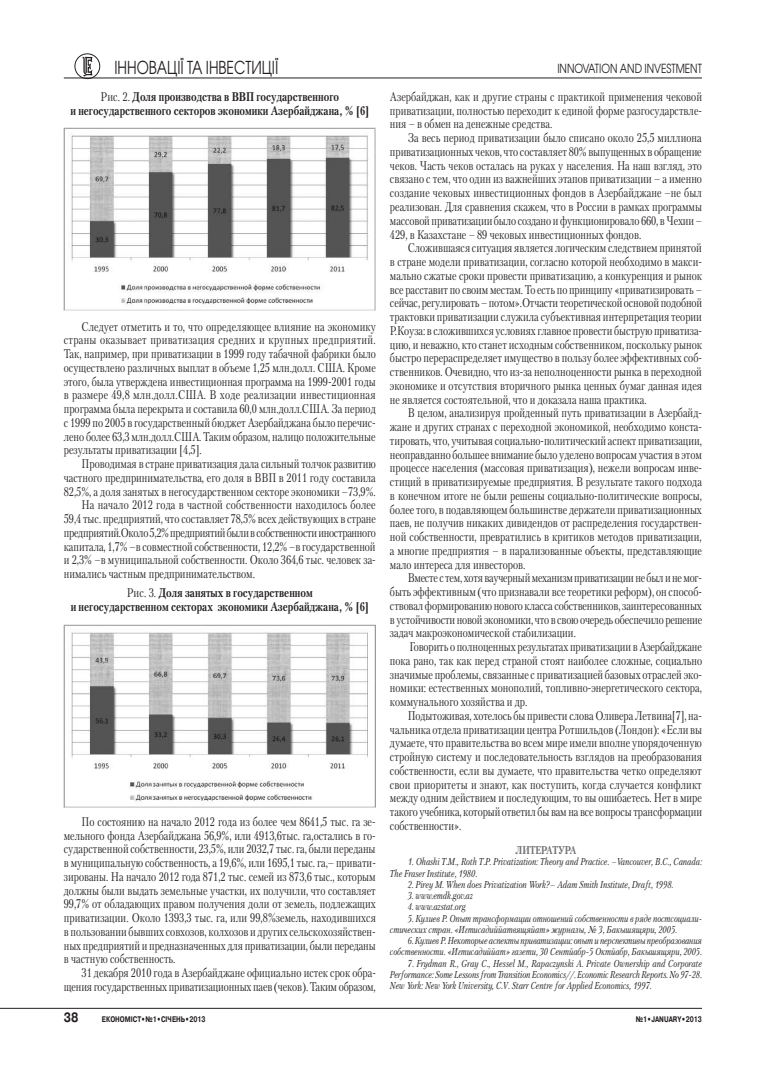
<style>
.page{position:relative;width:780px;height:1081px;background:#fff}
.page>*{position:absolute;margin:0;border:0;box-sizing:border-box;transform-origin:0 0}
.t1{font:17.75px "Avant Garde Gothic C";color:#231f20;scale:.79 1}
.t2{font:700 13.5px "Pragmatica C";color:#231f20;scale:.83 1}
.t3{font:12.5px/13.8px "Petersburg C";color:#231f20;text-align:justify;scale:.78 1}
.t4{font:700 12.5px/13.8px "Petersburg C";color:#231f20;text-align:center;scale:.8 1}
.t5{font:12.5px "Petersburg C";letter-spacing:-.03em;color:#231f20;scale:.78 1}
.t6{font:12.5px "Avant Garde Gothic C";color:#231f20;scale:.8 1}
.t7{font:700 11.25px "Petersburg C";color:#6c6d70;scale:.78 1}
.t8{font:italic 10px/11.2px "Petersburg C";color:#231f20;scale:.8 1}
.t9{font:700 8.12px "Pragmatica C";color:#231f20;scale:.77 1}
.s1{font-weight:400}
</style>
<div class="page">
<hr style="left:64px;top:78px;width:638px;height:1px;background:#231f20">
<hr style="left:0;top:1008px;width:702px;height:1px;background:#231f20">
<svg style="left:82px;top:57px;width:10px;height:19px"></svg>
<div style="left:74px;top:53px;width:26px;height:26px;border:1px solid #231f20;border-radius:50%"></div>
<img style="left:64px;top:127px;width:312px;height:183px">
<img style="left:64px;top:624px;width:312px;height:183px">
<h1 class="t1" style="left:114px;top:57px;width:209px">ІННОВАЦІЇ ТА ІНВЕСТИЦІЇ</h1>
<p class="t6" style="left:557px;top:61px;width:182px">INNOVATION AND INVESTMENT</p>
<p class="t4" style="left:70px;top:89px;width:375px"><span class="s1">Рис. 2.</span> Доля производства в ВВП государственного<br>и негосударственного секторов экономики Азербайджана, % [6]</p>
<p class="t3" style="left:64px;top:319px;width:401px;text-indent:18px">Следует отметить и то, что определяющее влияние на экономику страны оказывает приватизация средних и крупных предприятий.<br>Так, например, при приватизации в 1999 году табачной фабрики было осуществлено различных выплат в объеме 1,25 млн.долл. США. Кроме этого, была утверждена инвестиционная программа на 1999-2001 годы в размере 49,8 млн.долл.США. В ходе реализации инвестиционная программа была перекрыта и составила 60,0 млн.долл.США. За период с 1999 по 2005 в государственный бюджет Азербайджана было перечис&shy;лено более 63,3 млн.долл.США. Таким образом, налицо положительные результаты приватизации [4,5].</p>
<p class="t3" style="left:81px;top:457px;width:379px">Проводимая в стране приватизация дала сильный толчок развитию</p>
<p class="t3" style="left:64px;top:470px;width:401px">частного предпринимательства, его доля в ВВП в 2011 году составила</p>
<p class="t3" style="left:64px;top:484px;width:401px">82,5%, а доля занятых в негосударственном секторе экономики –73,9%.</p>
<p class="t3" style="left:81px;top:498px;width:378px">На начало 2012 года в частной собственности находилось более</p>
<p class="t3" style="left:64px;top:512px;width:401px">59,4 тыс. предприятий, что составляет 78,5% всех действующих в стране</p>
<p class="t5" style="left:64px;top:525px;width:401px">предприятий.Около 5,2% предприятий были в собственности иностранного</p>
<p class="t3" style="left:64px;top:539px;width:401px">капитала, 1,7% –в совместной собственности, 12,2% –в государственной</p>
<p class="t3" style="left:64px;top:553px;width:401px">и 2,3% –в муниципальной собственности. Около 364,6 тыс. человек за-</p>
<p class="t3" style="left:64px;top:567px;width:246px">нимались частным предпринимательством.</p>
<p class="t4" style="left:71px;top:586px;width:374px"><span class="s1">Рис. 3.</span> Доля занятых в государственном<br>и негосударственном секторах экономики Азербайджана, % [6]</p>
<p class="t3" style="left:64px;top:814px;width:401px;text-indent:18px">По состоянию на начало 2012 года из более чем 8641,5 тыс. га зе&shy;мельного фонда Азербайджана 56,9%, или 4913,6тыс. га,остались в го&shy;сударственной собственности, 23,5%, или 2032,7 тыс. га, были переданы в муниципальную собственность, а 19,6%, или 1695,1 тыс. га,– привати&shy;зированы. На начало 2012 года 871,2 тыс. семей из 873,6 тыс., которым должны были выдать земельные участки, их получили, что составляет 99,7% от обладающих правом получения доли от земель, подлежащих приватизации. Около 1393,3 тыс. га, или 99,8%земель, находившихся в пользовании бывших совхозов, колхозов и других сельскохозяйствен&shy;ных предприятий и предназначенных для приватизации, были переданы в частную собственность.</p>
<p class="t3" style="left:64px;top:965px;width:401px;text-align:right">31 декабря 2010 года в Азербайджане официально истек срок обра&shy;щения государственных приватизационных паев (чеков). Таким образом,</p>
<p class="t3" style="left:390px;top:90px;width:401px">Азербайджан, как и другие страны с практикой применения чековой приватизации, полностью переходит к единой форме разгосударствле&shy;ния – в обмен на денежные средства.</p>
<p class="t3" style="left:390px;top:131px;width:401px;text-indent:18px">За весь период приватизации было списано около 25,5 миллиона приватизационных чеков, что составляет 80% выпущенных в обращение чеков. Часть чеков осталась на руках у населения. На наш взгляд, это связано с тем, что один из важнейших этапов приватизации – а именно создание чековых инвестиционных фондов в Азербайджане –не был реализован. Для сравнения скажем, что в России в рамках программы массовой приватизации было создано и функционировало 660, в Чехии – 429, в Казахстане – 89 чековых инвестиционных фондов.</p>
<p class="t3" style="left:390px;top:241px;width:401px;text-indent:18px">Сложившаяся ситуация является логическим следствием принятой в стране модели приватизации, согласно которой необходимо в макси&shy;мально сжатые сроки провести приватизацию, а конкуренция и рынок все расставит по своим местам. То есть по принципу «приватизировать – сейчас, регулировать – потом».Отчасти теоретической основой подобной трактовки приватизации служила субъективная интерпретация теории Р.Коуза: в сложившихся условиях главное провести быструю приватиза&shy;цию, и неважно, кто станет исходным собственником, поскольку рынок быстро перераспределяет имущество в пользу более эффективных соб&shy;ственников. Очевидно, что из-за неполноценности рынка в переходной экономике и отсутствия вторичного рынка ценных бумаг данная идея не является состоятельной, что и доказала наша практика.</p>
<p class="t3" style="left:390px;top:406px;width:401px;text-indent:18px">В целом, анализируя пройденный путь приватизации в Азербайд&shy;жане и других странах с переходной экономикой, необходимо конста&shy;тировать, что, учитывая социально-политический аспект приватизации, неоправданно большее внимание было уделено вопросам участия в этом процессе населения (массовая приватизация), нежели вопросам инве&shy;стиций в приватизируемые предприятия. В результате такого подхода в конечном итоге не были решены социально-политические вопросы, более того, в подавляющем большинстве держатели приватизационных паев, не получив никаких дивидендов от распределения государствен&shy;ной собственности, превратились в критиков методов приватизации, а многие предприятия – в парализованные объекты, представляющие мало интереса для инвесторов.</p>
<p class="t3" style="left:390px;top:571px;width:402px;text-indent:18px">Вместе с тем, хотя ваучерный механизм приватизации не был и не мог&shy;быть эффективным (что признавали все теоретики реформ), он способ&shy;ствовал формированию нового класса собственников, заинтересованных в устойчивости новой экономики, что в свою очередь обеспечило решение задач макроэкономической стабилизации.</p>
<p class="t3" style="left:390px;top:640px;width:401px;text-indent:19px">Говорить о полноценных результатах приватизации в Азербайджане пока рано, так как перед страной стоят наиболее сложные, социально значимые проблемы, связанные с приватизацией базовых отраслей эко&shy;номики: естественных монополий, топливно-энергетического сектора, коммунального хозяйства и др.</p>
<p class="t3" style="left:390px;top:708px;width:401px;text-indent:18px">Подытоживая, хотелось бы привести слова Оливера Летвина[7], на&shy;чальника отдела приватизации центра Ротшильдов (Лондон): «Если вы думаете, что правительства во всем мире имели вполне упорядоченную стройную систему и последовательность взглядов на преобразования собственности, если вы думаете, что правительства четко определяют свои приоритеты и знают, как поступить, когда случается конфликт между одним действием и последующим, то вы ошибаетесь. Нет в мире такого учебника, который ответил бы вам на все вопросы трансформации собственности».</p>
<p class="t7" style="left:515px;top:843px;width:79px">ЛИТЕРАТУРА</p>
<p class="t8" style="left:390px;top:856px;width:391px;text-indent:18px">1. Ohashi T.M., Roth T.P. Privatization: Theory and Practice. –Vancouver, B.C., Canada:<br>The Fraser Institute, 1980.</p>
<p class="t8" style="left:407px;top:878px;width:333px">2. Pirey M. When does Privatization Work?– Adam Smith Institute, Draft, 1998.</p>
<p class="t8" style="left:407px;top:890px;width:83px">3. www.emdk.gov.az</p>
<p class="t8" style="left:407px;top:901px;width:74px">4. www.azstat.org</p>
<p class="t8" style="left:390px;top:912px;width:391px;text-indent:18px">5. Кулиев Р. Опыт трансформации отношений собственности в ряде постсоциали&shy;стических стран. «Игтисадиййатвящяйат» журналы, № 3, Бакышящяри, 2005.</p>
<p class="t8" style="left:390px;top:935px;width:391px;text-align:right">6. Кулиев Р. Некоторые аспекты приватизации: опыт и перспективы преобразования собственности. «Игтисадиййат» газети, 30 Сентйабр-5 Октйабр, Бакышящяри, 2005.</p>
<p class="t8" style="left:390px;top:957px;width:391px;text-align:justify;text-indent:18px">7. Frydman R., Gray C., Hessel M., Rapaczynski A. Private Ownership and Corporate Performance: Some Lessons from Transition Economics//. Economic Research Reports. No 97-28.<br>New York: New York University, C.V. Starr Centre for Applied Economics, 1997.</p>
<p class="t2" style="left:64px;top:1010px;width:19px">38</p>
<p class="t9" style="left:102px;top:1015px;width:136px">ЕКОНОМIСТ•№1•СІЧЕНЬ•2013</p>
<p class="t9" style="left:635px;top:1015px;width:87px">№1•JANUARY•2013</p>
</div>
